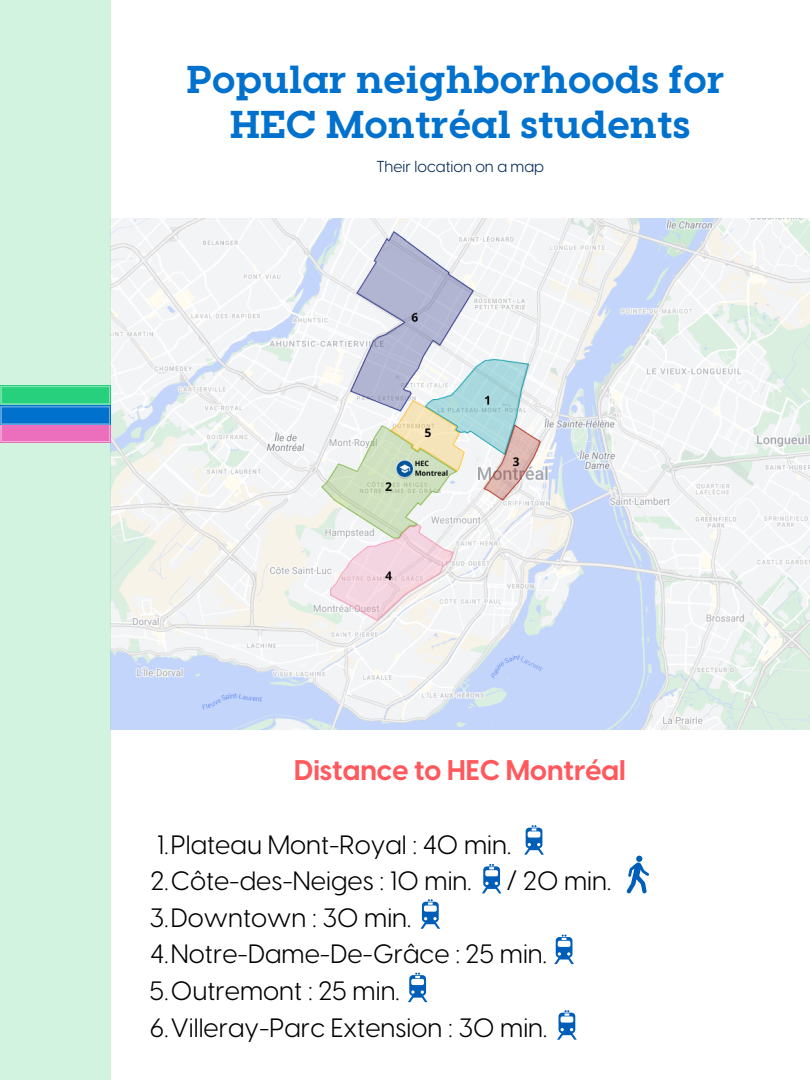
<style>
.page{position:relative;width:810px;height:1080px;background:#fff}
.page>*{position:absolute;margin:0;border:0;box-sizing:border-box;transform-origin:0 0}
.t1{font:700 38.75px "Visby Slab CF";color:#0072ce}
.t2{font:700 28px "Visby CF";color:#ff585d}
.t3{font:26.12px "Visby CF";color:#000}
.t4{font:15.62px "Visby CF";color:#002855}
</style>
<div class="page">
<img style="left:111px;top:219px;width:699px;height:510px">
<div style="left:0;top:0;width:111px;height:1080px;background:#d2f3df"></div>
<div style="left:0;top:385px;width:111px;height:20px;background:#26d07c"></div>
<div style="left:0;top:423px;width:111px;height:20px;background:#eb6fbd"></div>
<svg style="left:1px;top:386px;width:109px;height:56px"></svg>
<div style="left:636px;top:856px;width:7px;height:6px;background:#005eb8;border-radius:50%"></div>
<svg style="left:627px;top:862px;width:22px;height:31px"></svg>
<svg style="left:524px;top:825px;width:20px;height:30px"></svg>
<svg style="left:557px;top:1010px;width:20px;height:30px"></svg>
<svg style="left:408px;top:973px;width:19px;height:29px"></svg>
<svg style="left:554px;top:935px;width:20px;height:29px"></svg>
<svg style="left:420px;top:899px;width:20px;height:30px"></svg>
<svg style="left:482px;top:864px;width:19px;height:29px"></svg>
<p class="t1" style="left:186px;top:54px;width:540px">Popular neighborhoods for</p>
<p class="t1" style="left:230px;top:99px;width:462px">HEC Montréal students</p>
<p class="t4" style="left:376px;top:160px;width:169px">Their location on a map</p>
<p class="t2" style="left:294px;top:758px;width:333px">Distance to HEC Montréal</p>
<p class="t3" style="left:157px;top:833px;width:356px">1.Plateau Mont-Royal : 40 min.</p>
<p class="t3" style="left:151px;top:869px;width:323px">2.Côte-des-Neiges : 10 min.</p>
<p class="t3" style="left:506px;top:869px;width:107px">/ 20 min.</p>
<p class="t3" style="left:150px;top:906px;width:263px">3.Downtown : 30 min.</p>
<p class="t3" style="left:150px;top:943px;width:398px">4.Notre-Dame-De-Grâce : 25 min.</p>
<p class="t3" style="left:150px;top:979px;width:252px">5.Outremont : 25 min.</p>
<p class="t3" style="left:150px;top:1016px;width:399px">6.Villeray-Parc Extension : 30 min.</p>
</div>
